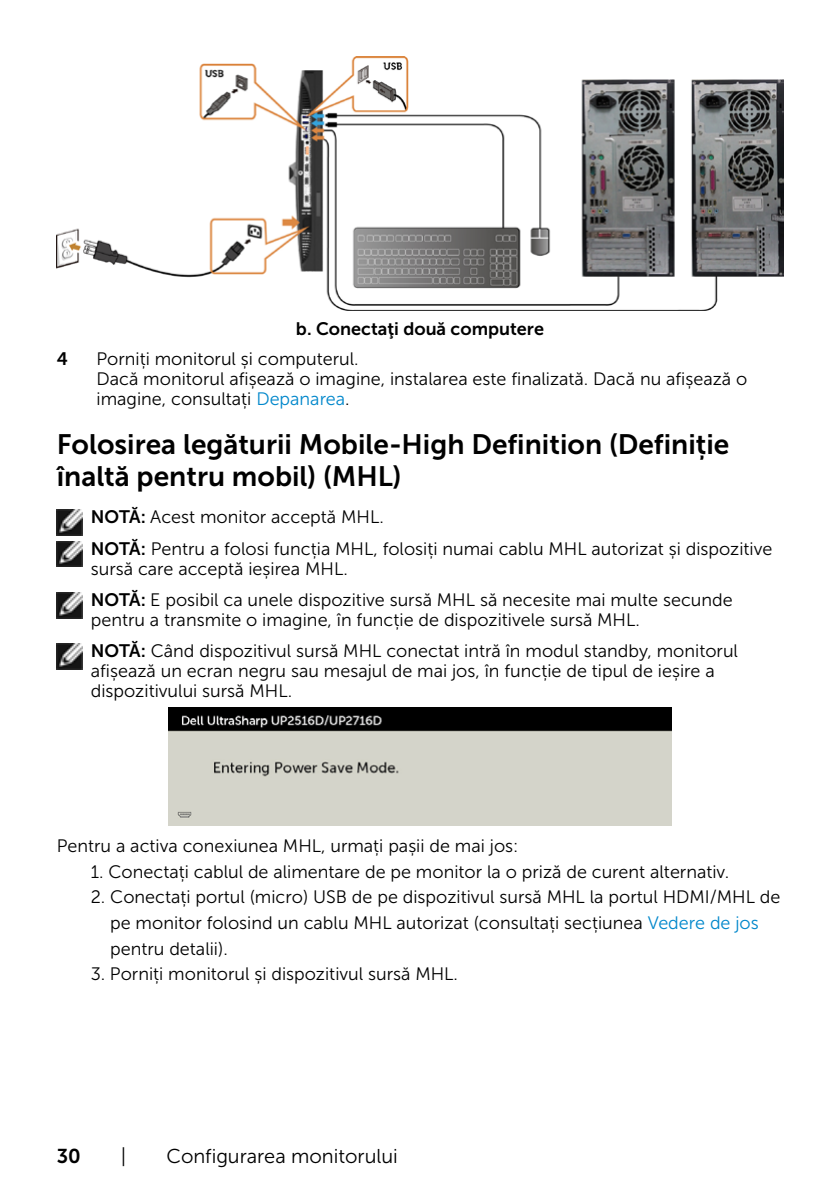
<style>
.page{position:relative;width:840px;height:1191px;background:#fff}
.page>*{position:absolute;margin:0;border:0;box-sizing:border-box;transform-origin:0 0}
.t1{font:28px/32px "Museo Sans For Dell 700";color:#000}
.t2{font:20px "Museo Sans For Dell 300";color:#000}
.t3{font:20px "Museo Sans For Dell 700";color:#000}
.t4{font:18px/20px "Museo Sans For Dell 300";color:#000}
.t5{font:18px "Museo Sans For Dell 700";color:#000}
.s1{color:#0087cb}
.s2{font-family:"Museo Sans For Dell 700"}
</style>
<div class="page">
<img style="left:57px;top:57px;width:725px;height:253px">
<img style="left:57px;top:510px;width:25px;height:25px">
<img style="left:57px;top:541px;width:25px;height:25px">
<img style="left:57px;top:592px;width:25px;height:26px">
<img style="left:57px;top:644px;width:25px;height:25px">
<img style="left:168px;top:708px;width:503px;height:117px">
<p class="t5" style="left:296px;top:319px;width:249px">b. Conectaţi două computere</p>
<p class="t5" style="left:57px;top:349px;width:13px">4</p>
<p class="t4" style="left:96px;top:349px;width:652px">Porniți monitorul și computerul.<br>Dacă monitorul afișează o imagine, instalarea este finalizată. Dacă nu afișează o imagine, consultați <span class="s1">Depanarea</span>.</p>
<h1 class="t1" style="left:57px;top:428px;width:673px">Folosirea legăturii Mobile-High Definition (Definiție înaltă pentru mobil) (MHL)</h1>
<p class="t4" style="left:91px;top:501px;width:682px;line-height:31.4px"><span class="s2">NOTĂ:</span> Acest monitor acceptă MHL.<br><span class="s2">NOTĂ:</span> Pentru a folosi funcția MHL, folosiți numai cablu MHL autorizat și dispozitive</p>
<p class="t4" style="left:91px;top:553px;width:643px;line-height:31.4px">sursă care acceptă ieșirea MHL.<br><span class="s2">NOTĂ:</span> E posibil ca unele dispozitive sursă MHL să necesite mai multe secunde</p>
<p class="t4" style="left:91px;top:604px;width:648px;line-height:31.4px">pentru a transmite o imagine, în funcție de dispozitivele sursă MHL.<br><span class="s2">NOTĂ:</span> Când dispozitivul sursă MHL conectat intră în modul standby, monitorul</p>
<p class="t4" style="left:91px;top:661px;width:625px">afișează un ecran negru sau mesajul de mai jos, în funcție de tipul de ieșire a dispozitivului sursă MHL.</p>
<p class="t4" style="left:57px;top:835px;width:463px">Pentru a activa conexiunea MHL, urmați pașii de mai jos:</p>
<p class="t4" style="left:91px;top:861px;width:639px">1. Conectați cablul de alimentare de pe monitor la o priză de curent alternativ.</p>
<p class="t4" style="left:110px;top:884px;width:671px;line-height:25.6px;text-indent:-19px">2. Conectați portul (micro) USB de pe dispozitivul sursă MHL la portul HDMI/MHL de pe monitor folosind un cablu MHL autorizat (consultați secțiunea <span class="s1">Vedere de jos </span>pentru detalii).</p>
<p class="t4" style="left:91px;top:964px;width:368px">3. Porniți monitorul și dispozitivul sursă MHL.</p>
<p class="t3" style="left:57px;top:1144px;width:26px">30</p>
<p class="t2" style="left:121px;top:1145px;width:7px">|</p>
<p class="t2" style="left:166px;top:1145px;width:233px">Configurarea monitorului</p>
</div>
